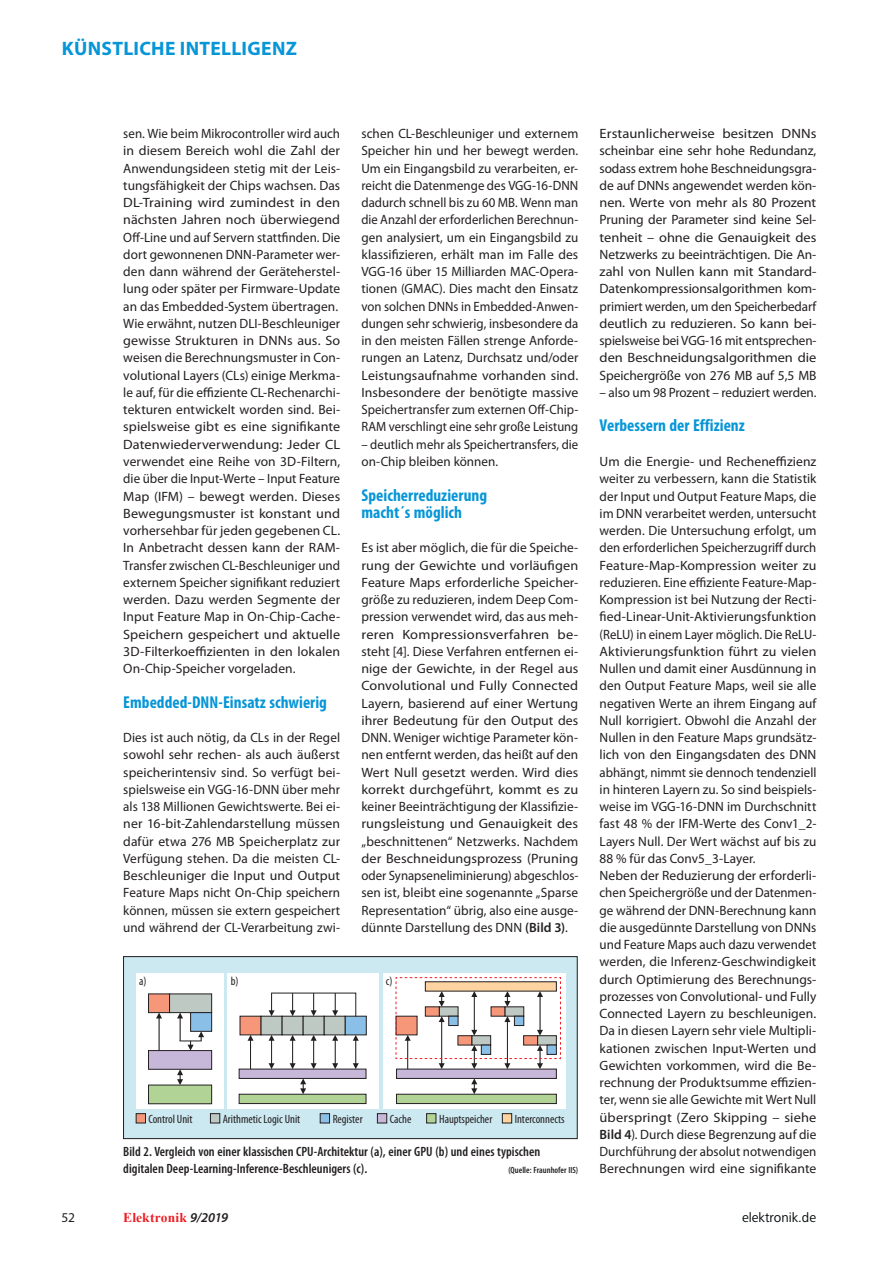
<style>
.page{position:relative;width:893px;height:1263px;background:#fff}
.page>*{position:absolute;margin:0;border:0;box-sizing:border-box;transform-origin:0 0}
.t1{font:700 19.5px "Myriad Pro";letter-spacing:.015em;color:#0696d7}
.ht_ZÜ{font:700 condensed 17.25px/17.2px "Myriad Pro";letter-spacing:.005em;color:#0696d7}
.t2{font:13.65px "Frutiger Next Pro";color:#000708}
.ht_fliesstext_ohne{font:13.5px/17.2px "Myriad Pro";color:#231f20;text-align:justify}
.ht_fließtext{font:13.5px/17.2px "Myriad Pro";letter-spacing:.005em;color:#231f20;text-align:justify}
.ht_fliesstext_ohne-2{font:13.5px/17.2px "Myriad Pro";color:#231f20;text-align:justify;scale:1.08 1}
.ht_fliesstext_ohne-3{font:13.5px/17.2px "Myriad Pro";color:#231f20;text-align:justify;scale:.96 1}
._00_bildunterschrift{font:600 condensed 13.5px/17.2px "Myriad Pro";letter-spacing:.005em;color:#231f20}
.ht_fliesstext_ohne-4{font:13.5px/17.2px "Myriad Pro";color:#231f20;scale:.94 1}
.t3{font:700 13.5px "Times New Roman";letter-spacing:.005em;color:#ee1d23}
.t4{font:condensed 12px "Myriad Pro";color:#231f20}
._00_bildunterschrift-2{font:600 condensed 9px "Myriad Pro";letter-spacing:.005em;color:#231f20}
.s1{font-weight:600}
.s2{font-family:"Myriad Pro";font-weight:600;font-style:italic;color:#231f20}
</style>
<div class="page">
<div style="left:124px;top:956px;width:453px;height:182px;background:#cce8f1"></div>
<div style="left:136px;top:973px;width:87px;height:135px;background:#fff"></div>
<div style="left:383px;top:973px;width:182px;height:135px;background:#fff"></div>
<div style="left:396px;top:1069px;width:161px;height:10px;background:#c7b7d9;border:1px solid #231f20"></div>
<div style="left:396px;top:1094px;width:161px;height:10px;background:#b2d396;border:1px solid #231f20"></div>
<svg style="left:471px;top:1078px;width:6px;height:16px"></svg>
<div style="left:228px;top:973px;width:151px;height:135px;background:#fff"></div>
<div style="left:239px;top:1069px;width:127px;height:10px;background:#c7b7d9;border:1px solid #231f20"></div>
<div style="left:239px;top:1094px;width:127px;height:10px;background:#b2d396;border:1px solid #231f20"></div>
<div style="left:345px;top:1016px;width:22px;height:19px;background:#8abfe8;border:1px solid #231f20"></div>
<div style="left:136px;top:1113px;width:10px;height:10px;background:#f6977a;border:1px solid #231f20"></div>
<div style="left:210px;top:1113px;width:10px;height:10px;background:#bfc9c4;border:1px solid #231f20"></div>
<div style="left:320px;top:1113px;width:10px;height:10px;background:#8abfe8;border:1px solid #231f20"></div>
<div style="left:377px;top:1113px;width:10px;height:10px;background:#c7b7d9;border:1px solid #231f20"></div>
<div style="left:426px;top:1113px;width:10px;height:10px;background:#b2d396;border:1px solid #231f20"></div>
<div style="left:502px;top:1113px;width:10px;height:10px;background:#fdd3a1;border:1px solid #231f20"></div>
<svg style="left:395px;top:977px;width:166px;height:92px"></svg>
<svg style="left:148px;top:992px;width:211px;height:112px"></svg>
<div style="left:123px;top:956px;width:454px;height:183px;border:1px solid #231f20"></div>
<h1 class="t1" style="left:62px;top:36px;width:237px">KÜNSTLICHE INTELLIGENZ</h1>
<p class="ht_fliesstext_ohne-3" style="left:123px;top:125px;width:227px">sen. Wie beim Mikrocontroller wird auch in diesem Bereich wohl die Zahl der Anwendungsideen stetig mit der Leis&shy;tungsfähigkeit der Chips wachsen. Das DL-Training wird zumindest in den nächsten Jahren noch überwiegend Off-Line und auf Servern stattfinden. Die dort gewonnenen DNN-Parameter wer&shy;den dann während der Geräteherstel&shy;lung oder später per Firmware-Update an das Embedded-System übertragen.</p>
<p class="ht_fließtext" style="left:123px;top:315px;width:218px">Wie erwähnt, nutzen DLI-Beschleuniger gewisse Strukturen in DNNs aus. So weisen die Berechnungsmuster in Con&shy;volutional Layers (CLs) einige Merkma&shy;le auf, für die effiziente CL-Rechenarchi&shy;tekturen entwickelt worden sind. Bei&shy;spielsweise gibt es eine signifikante Datenwiederverwendung: Jeder CL verwendet eine Reihe von 3D-Filtern, die über die Input-Werte – Input Feature Map (IFM) – bewegt werden. Dieses Bewegungsmuster ist konstant und vorhersehbar für jeden gegebenen CL.<br>In Anbetracht dessen kann der RAM-Transfer zwischen CL-Beschleuniger und externem Speicher signifikant reduziert werden. Dazu werden Segmente der Input Feature Map in On-Chip-Cache-Speichern gespeichert und aktuelle 3D-Filterkoeffizienten in den lokalen On-Chip-Speicher vorgeladen.</p>
<p class="ht_ZÜ" style="left:123px;top:693px;width:205px">Embedded-DNN-Einsatz schwierig</p>
<p class="ht_fliesstext_ohne" style="left:123px;top:729px;width:218px">Dies ist auch nötig, da CLs in der Regel sowohl sehr rechen- als auch äußerst speicherintensiv sind. So verfügt bei&shy;spielsweise ein VGG-16-DNN über mehr als 138 Millionen Gewichtswerte. Bei ei&shy;ner 16-bit-Zahlendarstellung müssen dafür etwa 276 MB Speicherplatz zur Verfügung stehen. Da die meisten CL-Beschleuniger die Input und Output Feature Maps nicht On-Chip speichern können, müssen sie extern gespeichert und während der CL-Verarbeitung zwi-</p>
<p class="ht_fliesstext_ohne" style="left:361px;top:125px;width:218px">schen CL-Beschleuniger und externem Speicher hin und her bewegt werden.<br>Um ein Eingangsbild zu verarbeiten, er&shy;reicht die Datenmenge des VGG-16-DNN dadurch schnell bis zu 60 MB. Wenn man die Anzahl der erforderlichen Berechnun&shy;gen analysiert, um ein Eingangsbild zu klassifizieren, erhält man im Falle des VGG-16 über 15 Milliarden MAC-Opera&shy;tionen (GMAC). Dies macht den Einsatz von solchen DNNs in Embedded-Anwen&shy;dungen sehr schwierig, insbesondere da in den meisten Fällen strenge Anforde&shy;rungen an Latenz, Durchsatz und/oder Leistungsaufnahme vorhanden sind.<br>Insbesondere der benötigte massive Speichertransfer zum externen Off-Chip-RAM verschlingt eine sehr große Leistung</p>
<p class="ht_fliesstext_ohne-4" style="left:361px;top:435px;width:232px">– deutlich mehr als Speichertransfers, die on-Chip bleiben können.</p>
<p class="ht_ZÜ" style="left:361px;top:486px;width:127px">Speicherreduzierung macht´s möglich</p>
<p class="ht_fliesstext_ohne" style="left:361px;top:539px;width:218px">Es ist aber möglich, die für die Speiche&shy;rung der Gewichte und vorläufigen Feature Maps erforderliche Speicher&shy;größe zu reduzieren, indem Deep Com&shy;pression verwendet wird, das aus meh&shy;reren Kompressionsverfahren be&shy;steht [4]. Diese Verfahren entfernen ei&shy;nige der Gewichte, in der Regel aus Convolutional und Fully Connected Layern, basierend auf einer Wertung ihrer Bedeutung für den Output des DNN. Weniger wichtige Parameter kön&shy;nen entfernt werden, das heißt auf den Wert Null gesetzt werden. Wird dies korrekt durchgeführt, kommt es zu keiner Beeinträchtigung der Klassifizie&shy;rungsleistung und Genauigkeit des „beschnittenen“ Netzwerks. Nachdem der Beschneidungsprozess (Pruning oder Synapseneliminierung) abgeschlos&shy;sen ist, bleibt eine sogenannte „Sparse Representation“ übrig, also eine ausge&shy;dünnte Darstellung des DNN <span class="s1">(Bild 3)</span>.</p>
<p class="t4" style="left:139px;top:974px;width:9px">a)</p>
<p class="t4" style="left:231px;top:974px;width:9px">b)</p>
<p class="t4" style="left:386px;top:974px;width:8px">c)</p>
<p class="t4" style="left:148px;top:1112px;width:46px">Control Unit</p>
<p class="t4" style="left:223px;top:1112px;width:79px">Arithmetic Logic Unit</p>
<p class="t4" style="left:333px;top:1112px;width:32px">Register</p>
<p class="t4" style="left:390px;top:1112px;width:23px">Cache</p>
<p class="t4" style="left:439px;top:1112px;width:55px">Hauptspeicher</p>
<p class="t4" style="left:515px;top:1112px;width:51px">Interconnects</p>
<p class="_00_bildunterschrift" style="left:123px;top:1143px;width:419px">Bild 2. Vergleich von einer klassischen CPU-Architektur (a), einer GPU (b) und eines typischen digitalen Deep-Learning-Inference-Beschleunigers (c).</p>
<p class="_00_bildunterschrift-2" style="left:508px;top:1165px;width:71px">(Quelle: Fraunhofer IIS)</p>
<p class="ht_fliesstext_ohne-2" style="left:600px;top:125px;width:202px">Erstaunlicherweise besitzen DNNs scheinbar eine sehr hohe Redundanz, sodass extrem hohe Beschneidungsgra&shy;de auf DNNs angewendet werden kön&shy;nen. Werte von mehr als 80 Prozent Pruning der Parameter sind keine Sel&shy;tenheit – ohne die Genauigkeit des Netzwerks zu beeinträchtigen. Die An&shy;zahl von Nullen kann mit Standard-Datenkompressionsalgorithmen kom&shy;primiert werden, um den Speicherbedarf deutlich zu reduzieren. So kann bei&shy;spielsweise bei VGG-16 mit entsprechen&shy;den Beschneidungsalgorithmen die Speichergröße von 276 MB auf 5,5 MB</p>
<p class="ht_fliesstext_ohne" style="left:600px;top:384px;width:218px">– also um 98 Prozent – reduziert werden.</p>
<p class="ht_ZÜ" style="left:600px;top:417px;width:147px">Verbessern der Effizienz</p>
<p class="ht_fliesstext_ohne" style="left:600px;top:453px;width:218px">Um die Energie- und Recheneffizienz weiter zu verbessern, kann die Statistik der Input und Output Feature Maps, die im DNN verarbeitet werden, untersucht werden. Die Untersuchung erfolgt, um den erforderlichen Speicherzugriff durch Feature-Map-Kompression weiter zu reduzieren. Eine effiziente Feature-Map-Kompression ist bei Nutzung der Recti&shy;fied-Linear-Unit-Aktivierungsfunktion (ReLU) in einem Layer möglich. Die ReLU-Aktivierungsfunktion führt zu vielen Nullen und damit einer Ausdünnung in den Output Feature Maps, weil sie alle negativen Werte an ihrem Eingang auf Null korrigiert. Obwohl die Anzahl der Nullen in den Feature Maps grundsätz&shy;lich von den Eingangsdaten des DNN abhängt, nimmt sie dennoch tendenziell in hinteren Layern zu. So sind beispiels&shy;weise im VGG-16-DNN im Durchschnitt fast 48 % der IFM-Werte des Conv1_2- Layers Null. Der Wert wächst auf bis zu 88 % für das Conv5_3-Layer.</p>
<p class="ht_fliesstext_ohne" style="left:600px;top:867px;width:218px">Neben der Reduzierung der erforderli&shy;chen Speichergröße und der Datenmen&shy;ge während der DNN-Berechnung kann die ausgedünnte Darstellung von DNNs und Feature Maps auch dazu verwendet werden, die Inferenz-Geschwindigkeit durch Optimierung des Berechnungs&shy;prozesses von Convolutional- und Fully Connected Layern zu beschleunigen.<br>Da in diesen Layern sehr viele Multipli&shy;kationen zwischen Input-Werten und Gewichten vorkommen, wird die Be&shy;rechnung der Produktsumme effizien&shy;ter, wenn sie alle Gewichte mit Wert Null überspringt (Zero Skipping – siehe <span class="s1">Bild 4</span>). Durch diese Begrenzung auf die Durchführung der absolut notwendigen Berechnungen wird eine signifikante</p>
<p class="ht_fliesstext_ohne" style="left:62px;top:1209px;width:15px">52</p>
<p class="t3" style="left:123px;top:1208px;width:106px">Elektronik <span class="s2">9/2019</span></p>
<p class="t2" style="left:742px;top:1209px;width:76px">elektronik.de</p>
</div>
